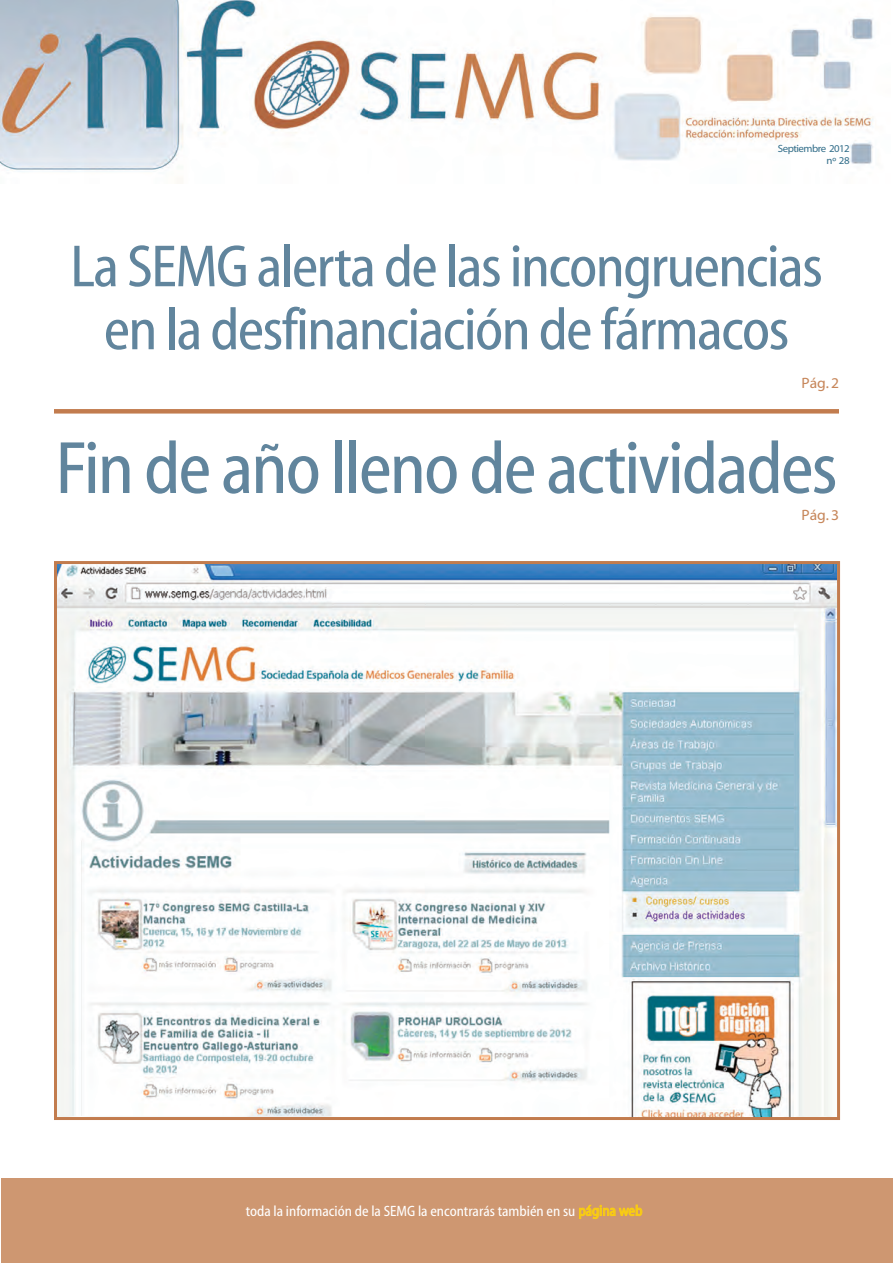
<style>
.page{position:relative;width:893px;height:1263px;background:#fff}
.page>*{position:absolute;margin:0;border:0;box-sizing:border-box;transform-origin:0 0}
.t1{font:75px "Myriad Cn Web";letter-spacing:-.025em;color:#61859d}
.t2{font:60px/63px "Myriad Cn Web";letter-spacing:-.025em;color:#61859d;text-align:center}
.t3{font:15px "Myriad Cn Web";color:#fff}
.t4{font:15px "Myriad Web";color:#c7875b}
.t5{font:10.5px/12px "Myriad Web";letter-spacing:-.05em;color:#37718c;text-align:right}
.s1{color:#f8cb14}
</style>
<div class="page">
<img style="left:0;top:0;width:874px;height:172px">
<div style="left:1px;top:1179px;width:891px;height:84px;background:#ce9771"></div>
<div style="left:54px;top:409px;width:785px;height:5px;background:#c27c4e"></div>
<img style="left:58px;top:565px;width:778px;height:551px">
<div style="left:54px;top:561px;width:786px;height:559px;border:3px solid #c27c4e"></div>
<p class="t5" style="left:778px;top:142px;width:73px">Septiembre 2012 nº 28</p>
<p class="t2" style="left:70px;top:234px;width:754px">La SEMG alerta de las incongruencias en la desfinanciación de fármacos</p>
<p class="t4" style="left:801px;top:374px;width:39px">Pág. 2</p>
<p class="t1" style="left:56px;top:423px;width:783px">Fin de año lleno de actividades</p>
<p class="t4" style="left:801px;top:506px;width:39px">Pág. 3</p>
<p class="t3" style="left:246px;top:1202px;width:398px">toda la información de la SEMG la encontrarás también en su <span class="s1">página web</span></p>
</div>
